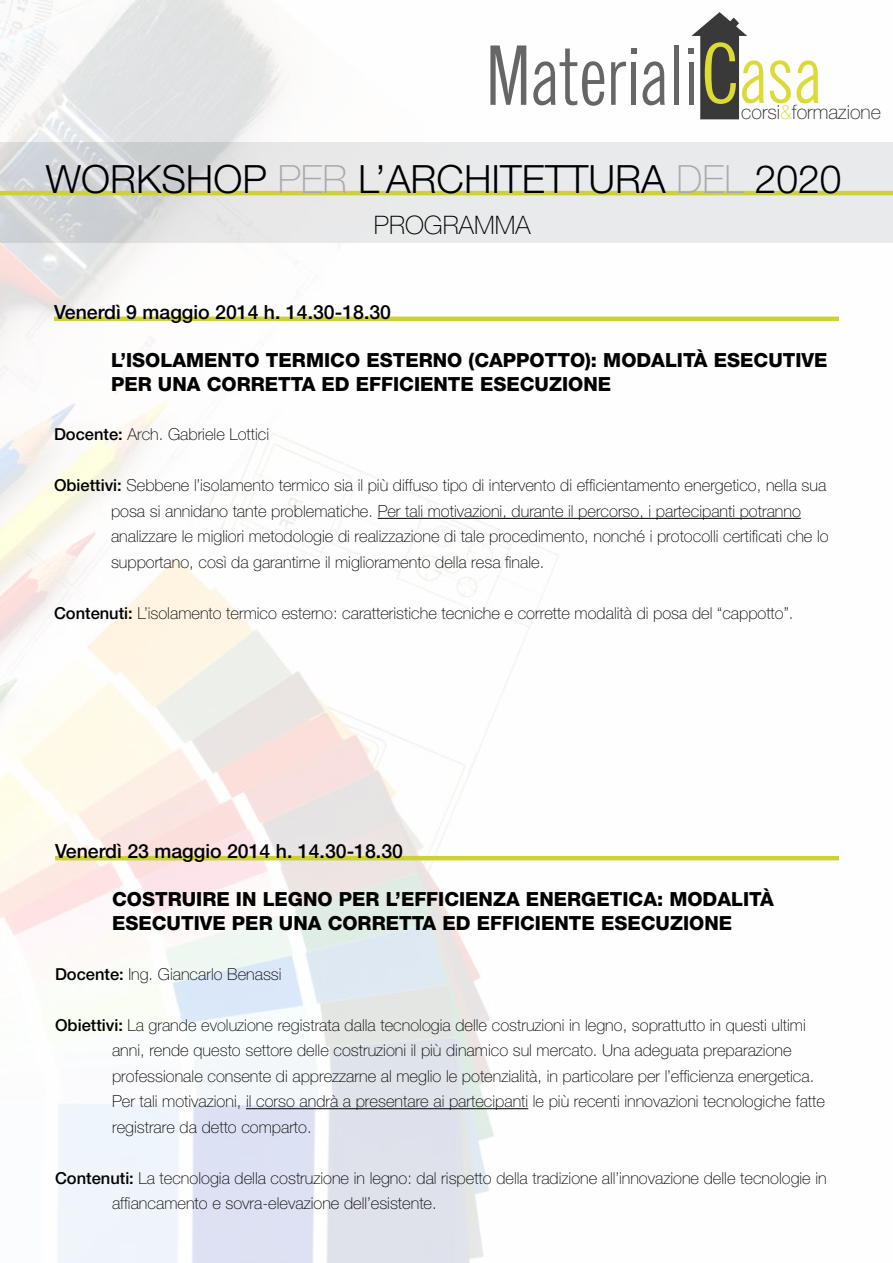
<style>
.page{position:relative;width:893px;height:1263px;background:#fff}
.page>*{position:absolute;margin:0;border:0;box-sizing:border-box;transform-origin:0 0}
.t1{font:300 39px "Helvetica Neue LT Std";color:#000}
.t2{font:100 25.5px "Helvetica Neue LT Std";color:#000}
.t3{font:100 19.65px "Helvetica Neue LT Std";color:#231e24}
.t4{font:800 19.5px/24px "Helvetica Neue LT Std";color:#000}
.t5{font:500 19.5px "Helvetica Neue LT Std";color:#000}
.t6{font:100 16.5px/25.5px "Helvetica Neue LT Std";color:#000}
.s1{color:#dbd931}
.s2{font-weight:100;color:#a7a9ac}
.s3{font-weight:500}
</style>
<div class="page">
<img style="left:0;top:0;width:893px;height:1263px">
<svg style="left:490px;top:45px;width:36px;height:60px"></svg>
<svg style="left:533px;top:49px;width:71px;height:57px"></svg>
<svg style="left:611px;top:62px;width:15px;height:43px"></svg>
<svg style="left:631px;top:48px;width:5px;height:6px"></svg>
<div style="left:631px;top:62px;width:5px;height:43px;background:#666"></div>
<svg style="left:642px;top:61px;width:23px;height:44px"></svg>
<div style="left:674px;top:45px;width:5px;height:60px;background:#666"></div>
<svg style="left:689px;top:12px;width:75px;height:107px"></svg>
<svg style="left:770px;top:60px;width:48px;height:43px"></svg>
<hr style="left:54px;top:317px;width:785px;height:4px;background:#ccd236">
<hr style="left:378px;top:518px;width:423px;height:1px;background:#000">
<hr style="left:55px;top:856px;width:784px;height:4px;background:#ccd236">
<hr style="left:246px;top:1108px;width:282px;height:1px;background:#000">
<hr style="left:0;top:191px;width:893px;height:4px;background:#ccd236">
<p class="t3" style="left:741px;top:101px;width:141px">corsi<span class="s1">&amp;</span>formazione</p>
<h1 class="t1" style="left:46px;top:155px;width:797px">WORKSHOP <span class="s2">PER</span> L’ARCHITETTURA <span class="s2">DEL</span> 2020</h1>
<h2 class="t2" style="left:374px;top:210px;width:158px">programma</h2>
<p class="t5" style="left:54px;top:300px;width:339px">Venerdì 9 maggio 2014 h. 14.30-18.30</p>
<p class="t4" style="left:111px;top:348px;width:718px">L’ISOLAMENTO TERMICO ESTERNO (CAPPOTTO): MODALITÀ ESECUTIVE<br>PER UNA CORRETTA ED EFFICIENTE ESECUZIONE</p>
<p class="t6" style="left:54px;top:422px;width:217px"><span class="s3">Docente:</span> Arch. Gabriele Lottici</p>
<p class="t6" style="left:111px;top:473px;width:719px;text-indent:-57px"><span class="s3">Obiettivi:</span> Sebbene l’isolamento termico sia il più diffuso tipo di intervento di efficientamento energetico, nella sua posa si annidano tante problematiche. Per tali motivazioni, durante il percorso, i partecipanti potranno analizzare le migliori metodologie di realizzazione di tale procedimento, nonché i protocolli certificati che lo supportano, così da garantirne il miglioramento della resa finale.</p>
<p class="t6" style="left:54px;top:600px;width:741px"><span class="s3">Contenuti:</span> L’isolamento termico esterno: caratteristiche tecniche e corrette modalità di posa del “cappotto”.</p>
<p class="t5" style="left:55px;top:839px;width:349px">Venerdì 23 maggio 2014 h. 14.30-18.30</p>
<p class="t4" style="left:112px;top:887px;width:663px">COSTRUIRE IN LEGNO PER L’EFFICIENZA ENERGETICA: MODALITÀ<br>ESECUTIVE PER UNA CORRETTA ED EFFICIENTE ESECUZIONE</p>
<p class="t6" style="left:55px;top:961px;width:228px"><span class="s3">Docente:</span> Ing. Giancarlo Benassi</p>
<p class="t6" style="left:112px;top:1012px;width:714px;text-indent:-57px"><span class="s3">Obiettivi:</span> La grande evoluzione registrata dalla tecnologia delle costruzioni in legno, soprattutto in questi ultimi anni, rende questo settore delle costruzioni il più dinamico sul mercato. Una adeguata preparazione professionale consente di apprezzarne al meglio le potenzialità, in particolare per l’efficienza energetica.<br>Per tali motivazioni, il corso andrà a presentare ai partecipanti le più recenti innovazioni tecnologiche fatte registrare da detto comparto.</p>
<p class="t6" style="left:112px;top:1165px;width:716px;text-indent:-57px"><span class="s3">Contenuti:</span> La tecnologia della costruzione in legno: dal rispetto della tradizione all’innovazione delle tecnologie in affiancamento e sovra-elevazione dell’esistente.</p>
</div>
